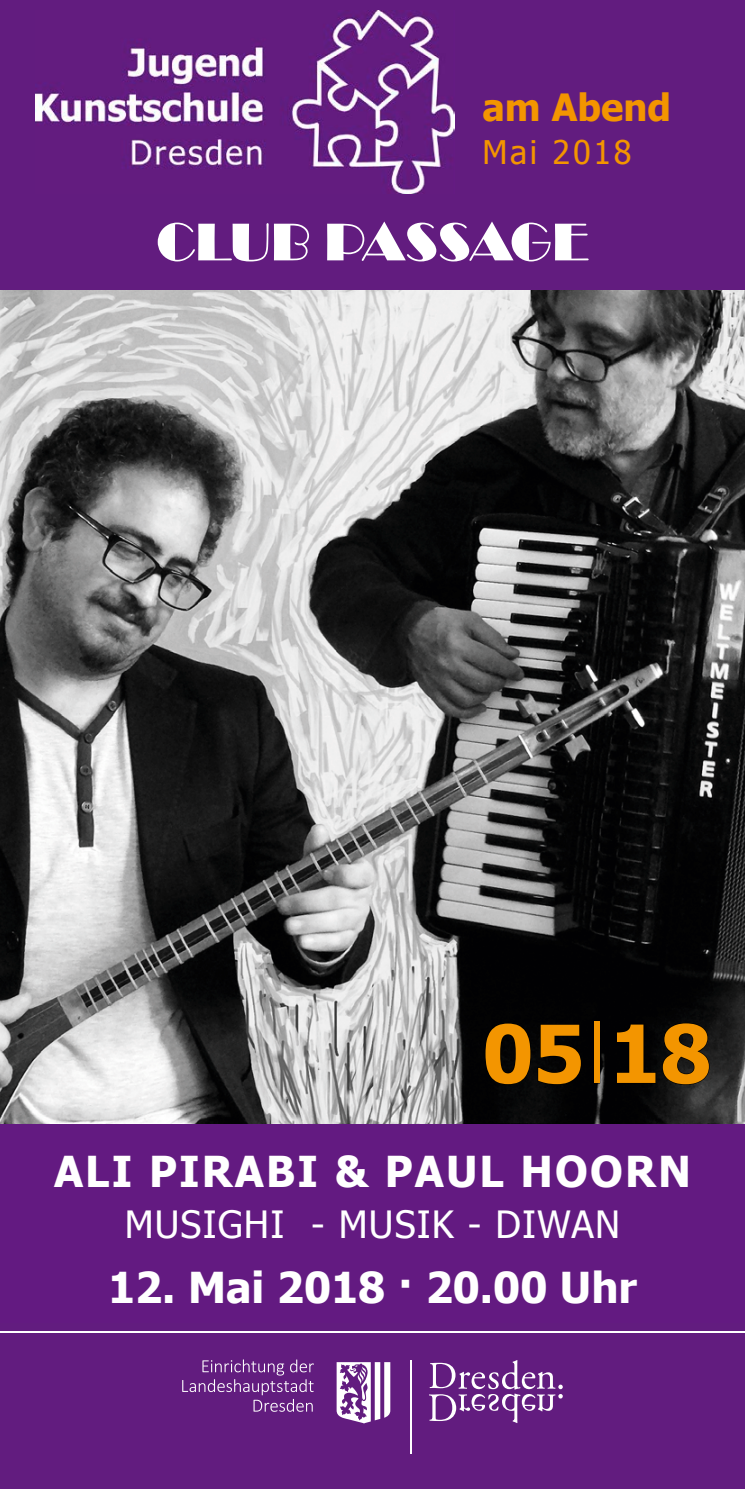
<style>
.page{position:relative;width:745px;height:1489px;background:#fff}
.page>*{position:absolute;margin:0;border:0;box-sizing:border-box;transform-origin:0 0}
.t1{font:700 80px "Tahoma";color:#f39500}
.t2{font:55px "Broadway";color:#fff}
.t3{font:700 42.5px "Tahoma";letter-spacing:.05em;color:#fff}
.t4{font:700 42.5px "Tahoma";color:#fff}
.t5{font:37.5px "Tahoma";letter-spacing:.03em;color:#fff}
.t6{font:700 37.5px "Tahoma";color:#f39500}
.t7{font:32.5px "Tahoma";letter-spacing:.08em;color:#f39500}
</style>
<div class="page">
<div style="left:0;top:1332px;width:744px;height:156px;background:#621c7f"></div>
<div style="left:0;top:0;width:744px;height:207px;background:#621c7f"></div>
<div style="left:0;top:1110px;width:744px;height:212px;background:#631a81"></div>
<svg style="left:182px;top:1359px;width:132px;height:52px"></svg>
<svg style="left:336px;top:1362px;width:54px;height:61px"></svg>
<svg style="left:429px;top:1360px;width:133px;height:62px"></svg>
<hr style="left:410px;top:1359px;width:1px;height:94px;background:#fff">
<img style="left:35px;top:11px;width:419px;height:182px">
<div style="left:0;top:207px;width:744px;height:82px;background:#621c7f"></div>
<img style="left:0;top:291px;width:744px;height:832px">
<div style="left:484px;top:1022px;width:97px;height:63px;background:#030304"></div>
<div style="left:593px;top:1020px;width:6px;height:63px;border:1px solid #000"></div>
<svg style="left:615px;top:1022px;width:94px;height:63px;background:#0b0b0c"></svg>
<p class="t6" style="left:482px;top:81px;width:190px">am Abend</p>
<p class="t7" style="left:482px;top:130px;width:150px">Mai 2018</p>
<p class="t2" style="left:156px;top:210px;width:433px">CLUB PASSAGE</p>
<h1 class="t1" style="left:482px;top:997px;width:230px">05<sup>|</sup>18</h1>
<p class="t3" style="left:54px;top:1141px;width:638px">ALI PIRABI &amp; PAUL HOORN</p>
<p class="t5" style="left:125px;top:1198px;width:496px">MUSIGHI - MUSIK - DIWAN</p>
<p class="t4" style="left:108px;top:1257px;width:530px">12. Mai 2018 · 20.00 Uhr</p>
</div>
